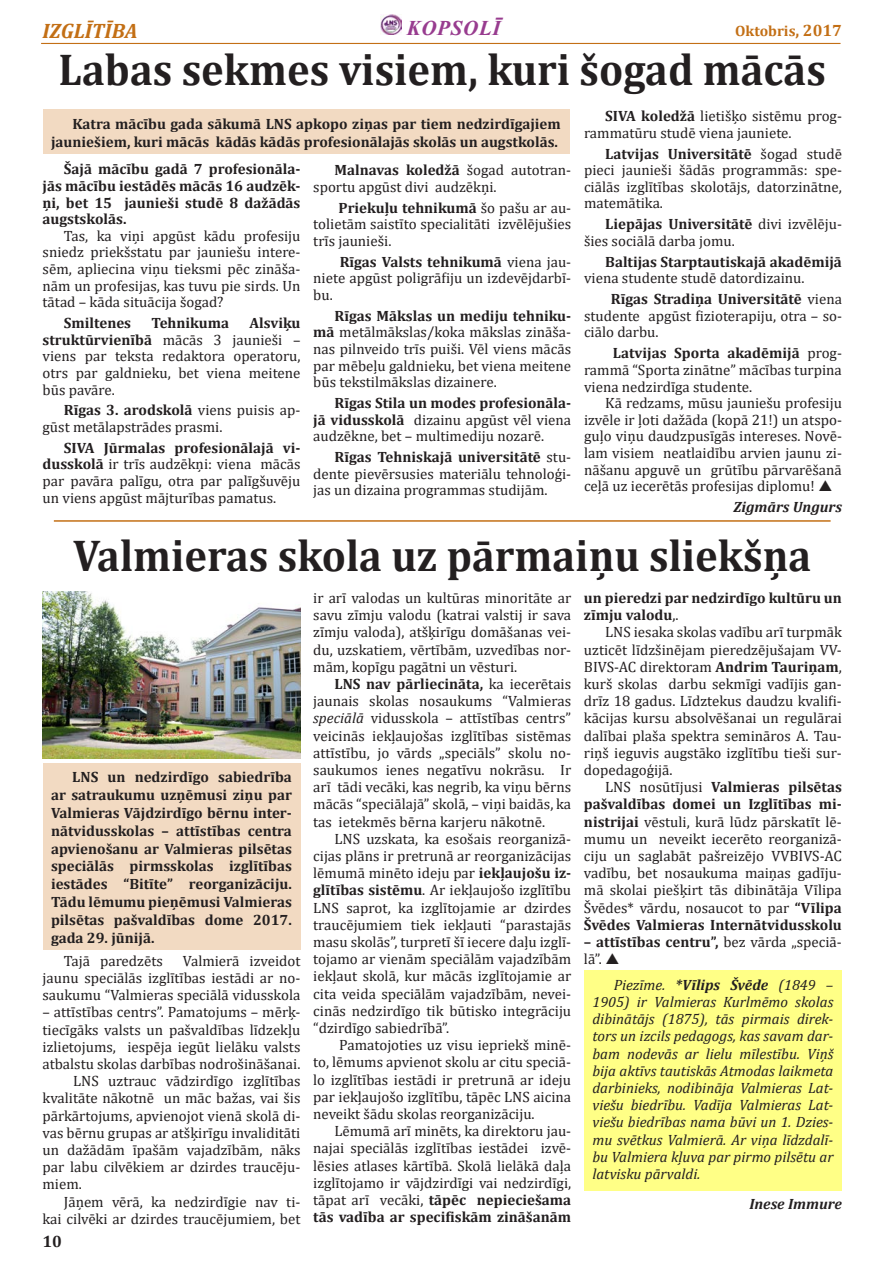
<style>
.page{position:relative;width:893px;height:1263px;background:#fff}
.page>*{position:absolute;margin:0;border:0;box-sizing:border-box;transform-origin:0 0}
.t1{font:700 44.85px "Cambria";color:#231f20;scale:.95 1}
.t2{font:italic 700 21px "Cambria";color:#c36f15}
.t3{font:italic 700 21px "Times New Roman";letter-spacing:.035em;color:#983c8f}
.t4{font:700 16.5px "Cambria";color:#231f20}
.Parasts{font:15px/17.2px "Cambria";color:#231f20;text-align:justify}
.Parasts-2{font:700 15px/18px "Cambria";color:#231f20}
.Parasts-3{font:italic 15px/17.2px "Cambria";color:#231f20;text-align:justify}
.Parasts-4{font:italic 700 15px "Cambria";color:#231f20}
.t5{font:700 15px "Cambria";color:#c36f15}
.s1{font-size:16.5px}
.s2{font-weight:700}
.s3{font-weight:400}
.s4{font-style:italic}
</style>
<div class="page">
<img style="left:381px;top:14px;width:20px;height:21px">
<hr style="left:41px;top:43px;width:799px;height:1px;background:#c36f15">
<div style="left:584px;top:970px;width:258px;height:221px;background:#ffff86"></div>
<div style="left:43px;top:110px;width:526px;height:44px;background:#f2dac2"></div>
<hr style="left:54px;top:520px;width:777px;height:2px;background:#c36f15">
<img style="left:43px;top:591px;width:257px;height:167px">
<div style="left:43px;top:764px;width:257px;height:186px;background:#f2dac2"></div>
<p class="t2" style="left:43px;top:16px;width:97px">IZGLĪTĪBA</p>
<h2 class="t3" style="left:407px;top:13px;width:95px">KOPSOLĪ</h2>
<p class="t5" style="left:735px;top:20px;width:108px">Oktobris<span class="s1">, 2017</span></p>
<p class="t1" style="left:59px;top:38px;width:809px">Labas sekmes visiem, kuri šogad mācās</p>
<p class="Parasts-2" style="left:51px;top:114px;width:511px;text-align:right">Katra mācību gada sākumā LNS apkopo ziņas par tiem nedzirdīgajiem jauniešiem, kuri mācās kādās kādās profesionālajās skolās un augstkolās.</p>
<p class="Parasts-2" style="left:43px;top:161px;width:259px;line-height:16.6px;text-align:justify;text-indent:21px">Šajā mācību gadā 7 profesionāla&shy;jās mācību iestādēs mācās 16 audzēk&shy;ņi, bet 15 jaunieši studē 8 dažādās augstskolās.</p>
<p class="Parasts" style="left:43px;top:227px;width:259px;line-height:16.6px;text-indent:21px">Tas, ka viņi apgūst kādu profesiju sniedz priekšstatu par jauniešu intere&shy;sēm, apliecina viņu tieksmi pēc zināša&shy;nām un profesijas, kas tuvu pie sirds. Un tātad – kāda situācija šogad?</p>
<p class="Parasts-2" style="left:64px;top:313px;width:69px">Smiltenes</p>
<p class="Parasts-2" style="left:151px;top:313px;width:79px">Tehnikuma</p>
<p class="Parasts" style="left:43px;top:315px;width:259px;line-height:16.6px;text-indent:207px"><span class="s2">Alsviķu struktūrvienībā</span> mācās 3 jaunieši – viens par teksta redaktora operatoru, otrs par galdnieku, bet viena meitene būs pavāre.</p>
<p class="Parasts" style="left:43px;top:402px;width:259px;line-height:16.6px;text-indent:21px"><span class="s2">Rīgas 3. arodskolā</span> viens puisis ap&shy;gūst metālapstrādes prasmi.</p>
<p class="Parasts" style="left:43px;top:439px;width:259px;line-height:16.6px;text-indent:21px"><span class="s2">SIVA Jūrmalas profesionālajā vi&shy;dusskolā</span> ir trīs audzēkņi: viena mācās par pavāra palīgu, otra par palīgšuvēju un viens apgūst mājturības pamatus.</p>
<p class="Parasts" style="left:313px;top:162px;width:259px;line-height:16.6px;text-indent:21px"><span class="s2">Malnavas koledžā</span> šogad autotran&shy;sportu apgūst divi audzēkņi.</p>
<p class="Parasts" style="left:313px;top:199px;width:259px;line-height:16.6px;text-indent:25px"><span class="s2">Priekuļu tehnikumā</span> šo pašu ar au&shy;tolietām saistīto specialitāti izvēlējušies trīs jaunieši.</p>
<p class="Parasts" style="left:313px;top:253px;width:259px;line-height:16.6px;text-indent:26px"><span class="s2">Rīgas Valsts tehnikumā</span> viena jau&shy;niete apgūst poligrāfiju un izdevējdarbī&shy;bu.</p>
<p class="Parasts" style="left:313px;top:307px;width:259px;line-height:16.6px;text-indent:21px"><span class="s2">Rīgas Mākslas un mediju tehniku&shy;mā</span> metālmākslas/koka mākslas zināša&shy;nas pilnveido trīs puiši. Vēl viens mācās par mēbeļu galdnieku, bet viena meitene būs tekstilmākslas dizainere.</p>
<p class="Parasts" style="left:313px;top:395px;width:259px;line-height:16.6px;text-indent:21px"><span class="s2">Rīgas Stila un modes profesionāla&shy;jā vidusskolā</span> dizainu apgūst vēl viena audzēkne, bet – multimediju nozarē.</p>
<p class="Parasts" style="left:313px;top:449px;width:259px;line-height:16.6px;text-indent:21px"><span class="s2">Rīgas Tehniskajā universitātē</span> stu&shy;dente pievērsusies materiālu tehnoloģi&shy;jas un dizaina programmas studijām.</p>
<p class="Parasts" style="left:584px;top:108px;width:259px;line-height:16.6px;text-indent:21px"><span class="s2">SIVA koledžā</span> lietišķo sistēmu prog&shy;rammatūru studē viena jauniete.</p>
<p class="Parasts" style="left:584px;top:145px;width:259px;line-height:16.6px;text-indent:21px"><span class="s2">Latvijas Universitātē</span> šogad studē pieci jaunieši šādās programmās: spe&shy;ciālās izglītības skolotājs, datorzinātne, matemātika.</p>
<p class="Parasts" style="left:584px;top:216px;width:259px;line-height:16.6px;text-indent:21px"><span class="s2">Liepājas Universitātē</span> divi izvēlēju&shy;šies sociālā darba jomu.</p>
<p class="Parasts-2" style="left:584px;top:253px;width:259px;line-height:16.6px;text-indent:21px">Baltijas Starptautiskajā akadēmijā <span class="s3">viena studente studē datordizainu.</span></p>
<p class="Parasts" style="left:584px;top:291px;width:259px;line-height:16.6px;text-indent:27px"><span class="s2">Rīgas Stradiņa Universitātē</span> viena studente apgūst fizioterapiju, otra – so&shy;ciālo darbu.</p>
<p class="Parasts" style="left:584px;top:345px;width:259px;line-height:16.6px;text-indent:29px"><span class="s2">Latvijas Sporta akadēmijā</span> prog&shy;rammā “Sporta zinātne” mācības turpina viena nedzirdīga studente.</p>
<p class="Parasts" style="left:584px;top:395px;width:259px;line-height:16.6px;text-indent:21px">Kā redzams, mūsu jauniešu profesiju izvēle ir ļoti dažāda (kopā 21!) un atspo&shy;guļo viņu daudzpusīgās intereses. Novē&shy;lam visiem neatlaidību arvien jaunu zi&shy;nāšanu apguvē un grūtību pārvarēšanā ceļā uz iecerētās profesijas diplomu!</p>
<p class="Parasts-4" style="left:733px;top:496px;width:110px">Zigmārs Ungurs</p>
<p class="t1" style="left:73px;top:524px;width:778px">Valmieras skola uz pārmaiņu sliekšņa</p>
<p class="Parasts-2" style="left:51px;top:767px;width:242px;text-align:justify;text-indent:21px">LNS un nedzirdīgo sabiedrība ar satraukumu uzņēmusi ziņu par Valmieras Vājdzirdīgo bērnu inter&shy;nātvidusskolas – attīstības centra apvienošanu ar Valmieras pilsētas speciālās pirmsskolas izglītības iestādes “Bitīte” reorganizāciju.<br>Tādu lēmumu pieņēmusi Valmieras pilsētas pašvaldības dome 2017. gada 29. jūnijā.</p>
<p class="Parasts" style="left:43px;top:952px;width:259px;text-indent:140px">Valmierā izveidot jaunu speciālās izglītības iestādi ar no&shy;saukumu “Valmieras speciālā vidusskola</p>
<p class="Parasts" style="left:43px;top:1004px;width:259px">– attīstības centrs”. Pamatojums – mērķ&shy;tiecīgāks valsts un pašvaldības līdzekļu izlietojums, iespēja iegūt lielāku valsts atbalstu skolas darbības nodrošināšanai.</p>
<p class="Parasts" style="left:43px;top:1072px;width:259px;text-indent:31px">LNS uztrauc vādzirdīgo izglītības kvalitāte nākotnē un māc bažas, vai šis pārkārtojums, apvienojot vienā skolā di&shy;vas bērnu grupas ar atšķirīgu invaliditāti un dažādām īpašām vajadzībām, nāks par labu cilvēkiem ar dzirdes traucēju&shy;miem.</p>
<p class="Parasts" style="left:43px;top:1193px;width:259px;text-align:right">Jāņem vērā, ka nedzirdīgie nav ti&shy;kai cilvēki ar dzirdes traucējumiem, bet</p>
<p class="Parasts" style="left:64px;top:952px;width:101px">Tajā paredzēts</p>
<p class="t4" style="left:43px;top:1229px;width:21px">10</p>
<p class="Parasts" style="left:313px;top:589px;width:259px">ir arī valodas un kultūras minoritāte ar savu zīmju valodu (katrai valstij ir sava zīmju valoda), atšķirīgu domāšanas vei&shy;du, uzskatiem, vērtībām, uzvedības nor&shy;mām, kopīgu pagātni un vēsturi.</p>
<p class="Parasts" style="left:313px;top:675px;width:259px;text-indent:21px"><span class="s2">LNS nav pārliecināta,</span> ka iecerētais jaunais skolas nosaukums “Valmieras <span class="s4">speciālā</span> vidusskola – attīstības centrs” veicinās iekļaujošas izglītības sistēmas attīstību, jo vārds „speciāls” skolu no&shy;saukumos ienes negatīvu nokrāsu. Ir arī tādi vecāki, kas negrib, ka viņu bērns mācās “speciālajā” skolā, – viņi baidās, ka tas ietekmēs bērna karjeru nākotnē.</p>
<p class="Parasts" style="left:313px;top:830px;width:259px;text-indent:21px">LNS uzskata, ka esošais reorganizā&shy;cijas plāns ir pretrunā ar reorganizācijas lēmumā minēto ideju par <span class="s2">iekļaujošu iz&shy;glītības sistēmu</span>. Ar iekļaujošo izglītību LNS saprot, ka izglītojamie ar dzirdes traucējumiem tiek iekļauti “parastajās masu skolās”, turpretī šī iecere daļu izglī&shy;tojamo ar vienām speciālām vajadzībām iekļaut skolā, kur mācās izglītojamie ar cita veida speciālām vajadzībām, nevei&shy;cinās nedzirdīgo tik būtisko integrāciju “dzirdīgo sabiedrībā”.</p>
<p class="Parasts" style="left:313px;top:1036px;width:259px;text-indent:26px">Pamatojoties uz visu iepriekš minē&shy;to, lēmums apvienot skolu ar citu speciā&shy;lo izglītības iestādi ir pretrunā ar ideju par iekļaujošo izglītību, tāpēc LNS aicina neveikt šādu skolas reorganizāciju.</p>
<p class="Parasts" style="left:313px;top:1122px;width:259px;text-indent:21px">Lēmumā arī minēts, ka direktoru jau&shy;najai speciālās izglītības iestādei izvē&shy;lēsies atlases kārtībā. Skolā lielākā daļa izglītojamo ir vājdzirdīgi vai nedzirdīgi, tāpat arī vecāki, <span class="s2">tāpēc nepieciešama tās vadība ar specifiskām zināšanām</span></p>
<p class="Parasts-2" style="left:584px;top:589px;width:259px;line-height:17.2px">un pieredzi par nedzirdīgo kultūru un zīmju valodu<span class="s3">,.</span></p>
<p class="Parasts" style="left:584px;top:624px;width:259px;text-indent:21px">LNS iesaka skolas vadību arī turpmāk uzticēt līdzšinējam pieredzējušajam VV-BIVS-AC direktoram <span class="s2">Andrim Tauriņam</span>, kurš skolas darbu sekmīgi vadījis gan&shy;drīz 18 gadus. Līdztekus daudzu kvalifi&shy;kācijas kursu absolvēšanai un regulārai dalībai plaša spektra semināros A. Tau&shy;riņš ieguvis augstāko izglītību tieši sur&shy;dopedagoģijā.</p>
<p class="Parasts" style="left:584px;top:778px;width:259px;text-indent:21px">LNS nosūtījusi <span class="s2">Valmieras pilsētas pašvaldības domei un Izglītības mi&shy;nistrijai</span> vēstuli, kurā lūdz pārskatīt lē&shy;mumu un neveikt iecerēto reorganizā&shy;ciju un saglabāt pašreizējo VVBIVS-AC vadību, bet nosaukuma maiņas gadīju&shy;mā skolai piešķirt tās dibinātāja Vīlipa Švēdes* vārdu, nosaucot to par <span class="s2">“Vīlipa Švēdes Valmieras Internātvidusskolu</span></p>
<p class="Parasts" style="left:584px;top:933px;width:259px"><span class="s2">– attīstības centru”,</span> bez vārda „speciā&shy;lā”.</p>
<p class="Parasts-3" style="left:592px;top:975px;width:242px;text-indent:21px">Piezīme. <span class="s2">*Vīlips Švēde</span> (1849 – 1905) ir Valmieras Kurlmēmo skolas dibinātājs (1875), tās pirmais direk&shy;tors un izcils pedagogs, kas savam dar&shy;bam nodevās ar lielu mīlestību. Viņš bija aktīvs tautiskās Atmodas laikmeta darbinieks, nodibināja Valmieras Lat&shy;viešu biedrību. Vadīja Valmieras Lat&shy;viešu biedrības nama būvi un 1. Dzies&shy;mu svētkus Valmierā. Ar viņa līdzdalī&shy;bu Valmiera kļuva par pirmo pilsētu ar latvisku pārvaldi.</p>
<p class="Parasts-4" style="left:749px;top:1193px;width:94px">Inese Immure</p>
</div>
